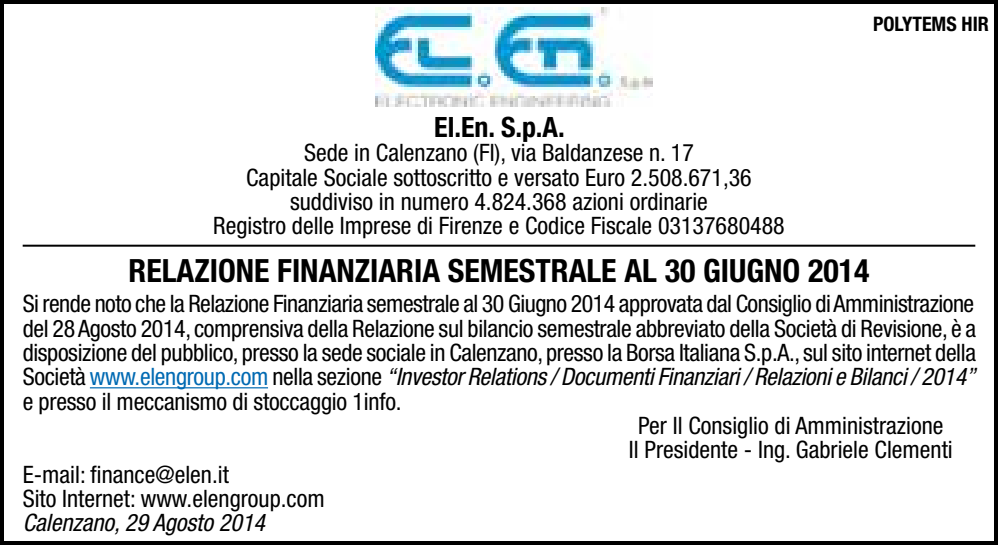
<style>
.page{position:relative;width:998px;height:545px;background:#fff}
.page>*{position:absolute;margin:0;border:0;box-sizing:border-box;transform-origin:0 0}
.t1{font:700 condensed 32px "Helvetica Neue LT Std";color:#000}
.t2{font:700 condensed 28px "Helvetica Neue LT Std";color:#000}
.t3{font:condensed 24px/24.4px "Helvetica Neue LT Std";letter-spacing:-.01em;color:#000;text-align:center}
.t4{font:italic condensed 24px "Helvetica Neue LT Std";letter-spacing:-.015em;color:#000}
.t5{font:700 condensed 20px "Helvetica Neue LT Std";color:#000}
.s1{font-style:normal}
.s2{font-style:normal;color:#006ab3}
</style>
<div class="page">
<div style="left:0;top:0;width:998px;height:544px;border:4px solid #000"></div>
<hr style="left:90px;top:387px;width:178px;height:1px;background:#006ab3">
<img style="left:375px;top:8px;width:277px;height:98px">
<hr style="left:23px;top:244px;width:952px;height:2px;background:#000">
<p class="t5" style="left:873px;top:12px;width:117px">POLYTEMS HIR</p>
<p class="t2" style="left:434px;top:110px;width:132px">El.En. S.p.A.</p>
<p class="t3" style="left:213px;top:140px;width:573px">Sede in Calenzano (FI), via Baldanzese n. 17<br>Capitale Sociale sottoscritto e versato Euro 2.508.671,36 suddiviso in numero 4.824.368 azioni ordinarie<br>Registro delle Imprese di Firenze e Codice Fiscale 03137680488</p>
<h1 class="t1" style="left:129px;top:251px;width:742px">RELAZIONE FINANZIARIA SEMESTRALE AL 30 GIUGNO 2014</h1>
<p class="t3" style="left:23px;top:291px;width:953px">Si rende noto che la Relazione Finanziaria semestrale al 30 Giugno 2014 approvata dal Consiglio di Amministrazione</p>
<p class="t3" style="left:23px;top:315px;width:955px">del 28 Agosto 2014, comprensiva della Relazione sul bilancio semestrale abbreviato della Società di Revisione, è a</p>
<p class="t3" style="left:23px;top:340px;width:955px">disposizione del pubblico, presso la sede sociale in Calenzano, presso la Borsa Italiana S.p.A., sul sito internet della</p>
<p class="t4" style="left:23px;top:363px;width:954px"><span class="s1">Società</span> <span class="s2">www.elengroup.com</span> <span class="s1">nella sezione</span> “Investor Relations / Documenti Finanziari / Relazioni e Bilanci / 2014”</p>
<p class="t3" style="left:23px;top:388px;width:380px">e presso il meccanismo di stoccaggio 1info.</p>
<p class="t3" style="left:638px;top:413px;width:307px">Per Il Consiglio di Amministrazione</p>
<p class="t3" style="left:629px;top:437px;width:325px">Il Presidente - Ing. Gabriele Clementi</p>
<p class="t3" style="left:23px;top:461px;width:208px">E-mail: finance@elen.it</p>
<p class="t3" style="left:23px;top:486px;width:304px">Sito Internet: www.elengroup.com</p>
<p class="t4" style="left:23px;top:508px;width:244px">Calenzano, 29 Agosto 2014</p>
</div>
